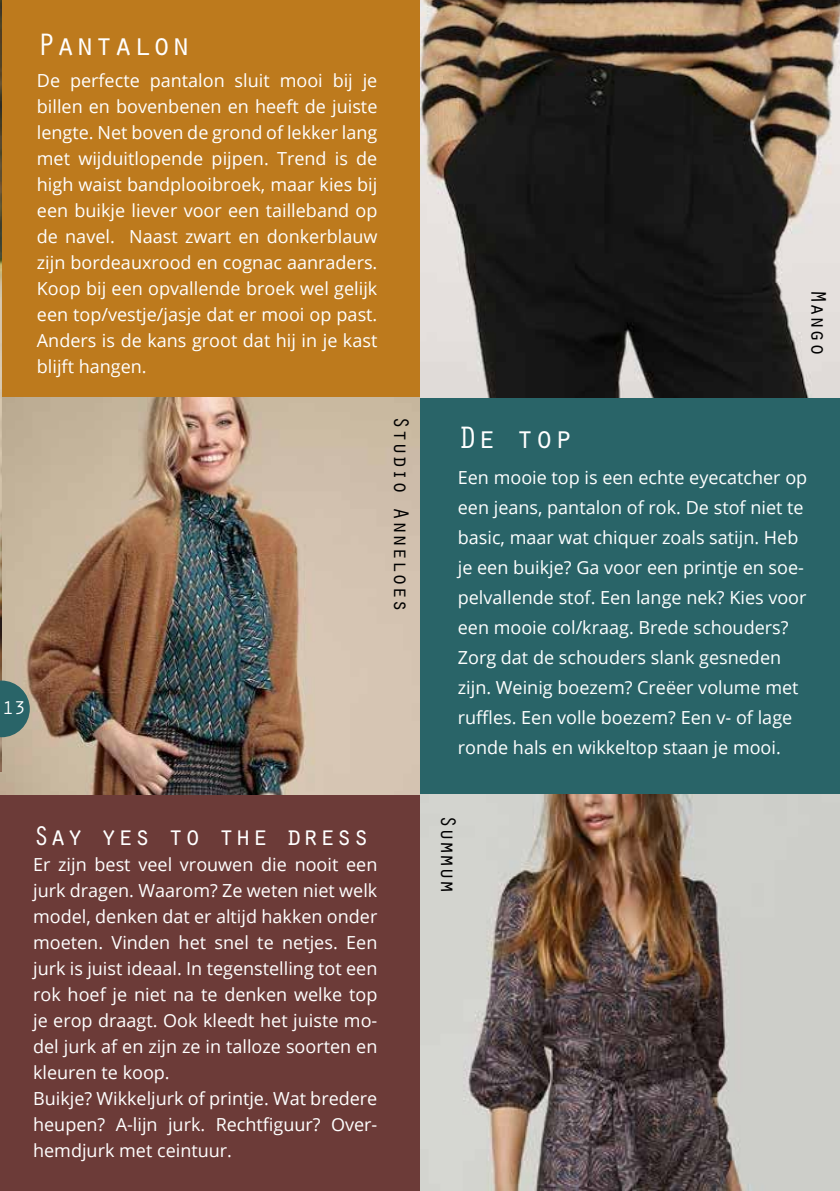
<style>
.page{position:relative;width:840px;height:1191px;background:#fff}
.page>*{position:absolute;margin:0;border:0;box-sizing:border-box;transform-origin:0 0}
.t1{font:32px "Orator Std";color:#fff}
.t2{font:28px "Orator Std";color:#fff}
.t3{font:21.8px "Orator Std";color:#000}
.t4{font:19.2px "Orator Std";color:#fff}
.t5{font:18px/26px "Open Sans";color:#fff}
</style>
<div class="page">
<div style="left:0;top:794px;width:457px;height:397px;background:#6c3b38"></div>
<img style="left:0;top:397px;width:420px;height:397px">
<div style="left:420px;top:397px;width:419px;height:397px;background:#296468"></div>
<img style="left:420px;top:794px;width:419px;height:397px">
<img style="left:420px;top:0;width:419px;height:397px">
<div style="left:1px;top:0;width:419px;height:397px;background:#bd7a1d"></div>
<img style="left:0;top:0;width:1px;height:771px">
<svg style="left:0;top:680px;width:30px;height:57px"></svg>
<h1 class="t1" style="left:37px;top:21px;width:155px">Pantalon</h1>
<p class="t5" style="left:37px;top:67px;width:342px;text-align:justify">De perfecte pantalon sluit mooi bij je billen en bovenbenen en heeft de juiste lengte. Net boven de grond of lekker lang met wijduitlopende pijpen. Trend is de high waist bandplooibroek, maar kies bij een buikje liever voor een tailleband op de navel. Naast zwart en donkerblauw zijn bordeauxrood en cognac aanraders.<br>Koop bij een opvallende broek wel gelijk een top/vestje/jasje dat er mooi op past.<br>Anders is de kans groot dat hij in je kast blijft hangen.</p>
<p class="t3" style="left:417px;top:415px;width:198px;rotate:90deg">Studio Anneloes</p>
<p class="t4" style="left:3px;top:694px;width:25px">13</p>
<h2 class="t2" style="left:33px;top:815px;width:338px">Say yes to the dress</h2>
<p class="t5" style="left:33px;top:850px;width:345px">Er zijn best veel vrouwen die nooit een jurk dragen. Waarom? Ze weten niet welk model, denken dat er altijd hakken onder moeten. Vinden het snel te netjes. Een jurk is juist ideaal. In tegenstelling tot een rok hoef je niet na te denken welke top je erop draagt. Ook kleedt het juiste mo&shy;del jurk af en zijn ze in talloze soorten en kleuren te koop.<br>Buikje? Wikkeljurk of printje. Wat bredere heupen? A-lijn jurk. Rechtfiguur? Over&shy;hemdjurk met ceintuur.</p>
<p class="t3" style="left:833px;top:290px;width:67px;rotate:90deg">Mango</p>
<h1 class="t1" style="left:457px;top:415px;width:117px">De top</h1>
<p class="t5" style="left:457px;top:462px;width:351px;line-height:30px">Een mooie top is een echte eyecatcher op een jeans, pantalon of rok. De stof niet te basic, maar wat chiquer zoals satijn. Heb je een buikje? Ga voor een printje en soe&shy;pelvallende stof. Een lange nek? Kies voor een mooie col/kraag. Brede schouders?<br>Zorg dat de schouders slank gesneden zijn. Weinig boezem? Creëer volume met ruffles. Een volle boezem? Een v- of lage ronde hals en wikkeltop staan je mooi.</p>
<p class="t3" style="left:463px;top:814px;width:80px;rotate:90deg">Summum</p>
</div>
